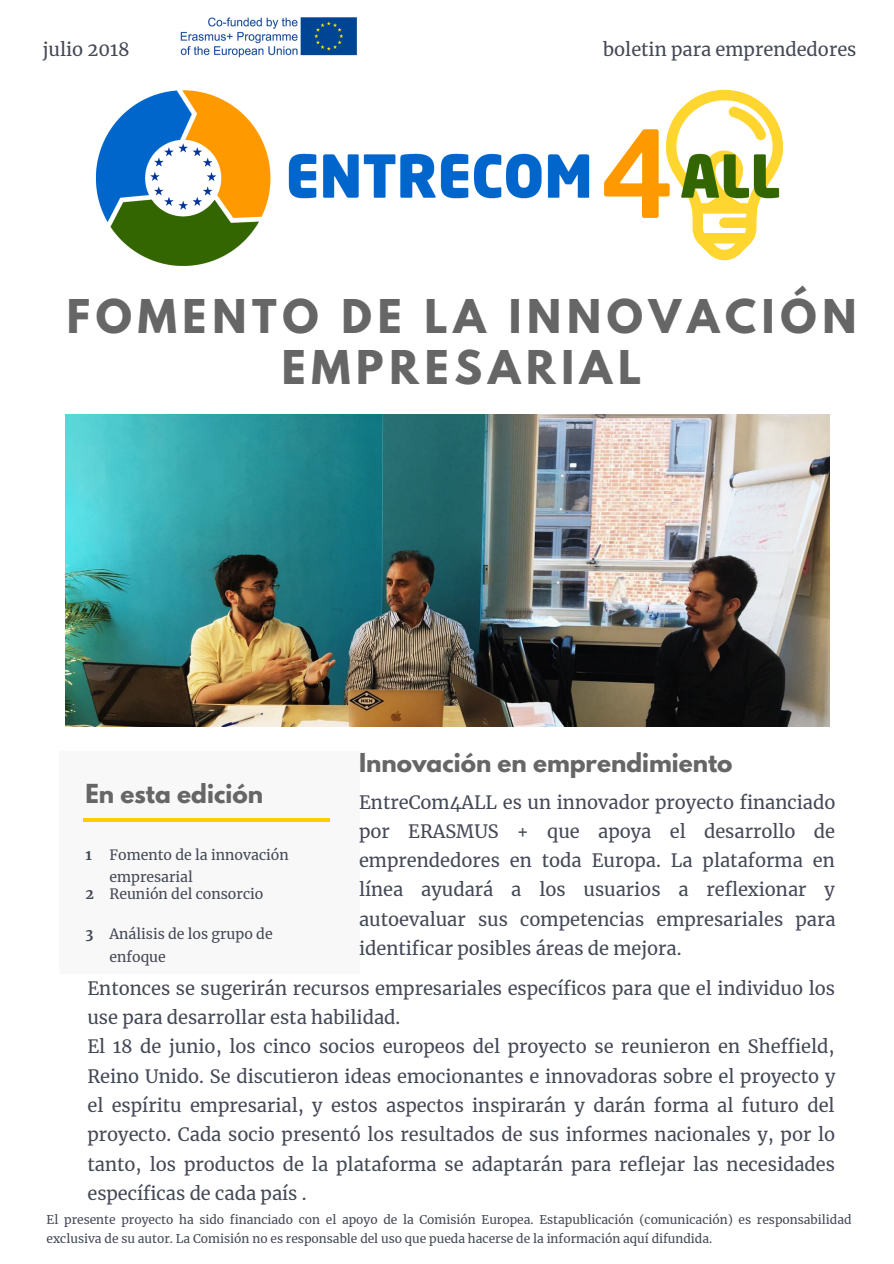
<style>
.page{position:relative;width:894px;height:1264px;background:#fff}
.page>*{position:absolute;margin:0;border:0;box-sizing:border-box;transform-origin:0 0}
.t1{font:700 41.25px/50.7px "League Spartan";letter-spacing:.14em;color:#666;text-align:center}
.t2{font:700 23.25px "League Spartan";color:#666}
.t3{font:700 23.1px "League Spartan";color:#666}
.t4{font:18.15px/29.2px "Merriweather";color:#444956;text-align:justify}
.t5{font:14.1px/22.5px "Merriweather";color:#444956}
.t6{font:12px/19.2px "Merriweather";color:#444956}
.s1{font-weight:700}
</style>
<div class="page">
<img style="left:95px;top:89px;width:688px;height:177px">
<div style="left:59px;top:752px;width:300px;height:221px;background:#f8f8f8"></div>
<hr style="left:83px;top:818px;width:246px;height:4px;background:#fc0">
<img style="left:65px;top:414px;width:764px;height:312px">
<img style="left:180px;top:17px;width:177px;height:41px">
<p class="t4" style="left:43px;top:34px;width:88px">julio 2018</p>
<p class="t4" style="left:603px;top:34px;width:255px">boletin para emprendedores</p>
<h1 class="t1" style="left:67px;top:297px;width:791px">FOMENTO DE LA INNOVACIÓN<br>EMPRESARIAL</h1>
<p class="t3" style="left:359px;top:751px;width:375px">Innovación en emprendimiento</p>
<p class="t4" style="left:359px;top:787px;width:478px">EntreCom4ALL es un innovador proyecto financiado por ERASMUS + que apoya el desarrollo de emprendedores en toda Europa. La plataforma en línea ayudará a los usuarios a reflexionar y autoevaluar sus competencias empresariales para identificar posibles áreas de mejora.</p>
<p class="t4" style="left:87px;top:973px;width:749px;text-align:left">Entonces se sugerirán recursos empresariales específicos para que el individuo los use para desarrollar esta habilidad.<br>El 18 de junio, los cinco socios europeos del proyecto se reunieron en Sheffield, Reino Unido. Se discutieron ideas emocionantes e innovadoras sobre el proyecto y el espíritu empresarial, y estos aspectos inspirarán y darán forma al futuro del proyecto. Cada socio presentó los resultados de sus informes nacionales y, por lo tanto, los productos de la plataforma se adaptarán para reflejar las necesidades específicas de cada país .</p>
<p class="t6" style="left:47px;top:1210px;width:806px">El presente proyecto ha sido financiado con el apoyo de la Comisión Europea. Estapublicación (comunicación) es responsabilidad exclusiva de su autor. La Comisión no es responsable del uso que pueda hacerse de la información aquí difundida.</p>
<p class="t2" style="left:85px;top:782px;width:179px">En esta edición</p>
<p class="t5" style="left:109px;top:843px;width:181px;text-indent:-24px"><span class="s1">1</span> Fomento de la innovación empresarial</p>
<p class="t5" style="left:85px;top:882px;width:179px"><span class="s1">2</span> Reunión del consorcio</p>
<p class="t5" style="left:109px;top:922px;width:165px;text-indent:-24px"><span class="s1">3</span> Análisis de los grupo de enfoque</p>
</div>
